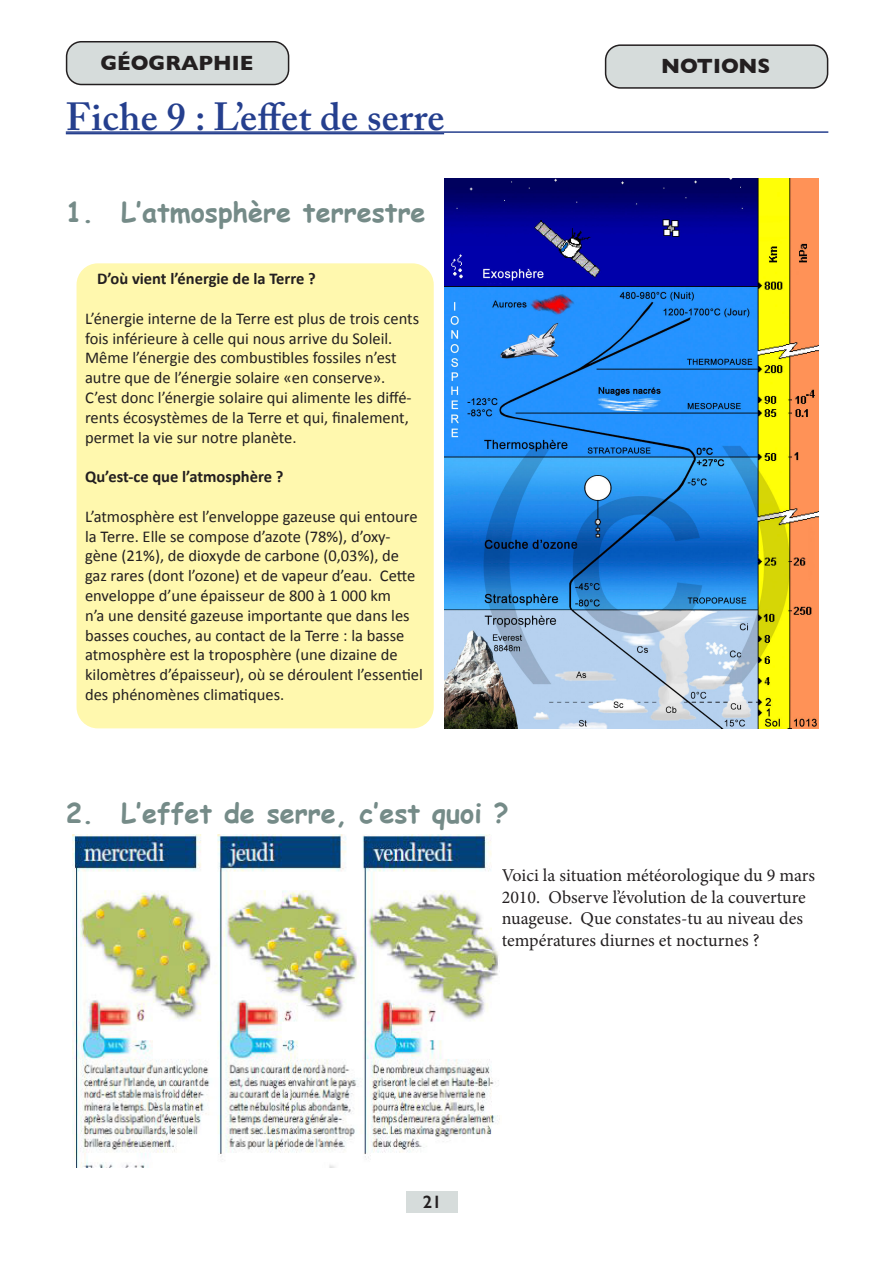
<style>
.page{position:relative;width:893px;height:1263px;background:#fff}
.page>*{position:absolute;margin:0;border:0;box-sizing:border-box;transform-origin:0 0}
.Titre-Fiche{font:600 39px "Adobe Caslon Pro";letter-spacing:.01em;color:#253f8e}
.t1{font:700 27px "Comic Sans MS";color:#758b88}
.t2{font:700 21px "Gill Sans";color:#231f20}
.t3{font:18px/21.6px "Minion Pro";color:#231f20}
.t4{font:600 18px "Gill Sans";color:#231f20}
.Document{font:16.5px/19.8px "Calibri";color:#231f20}
.Document-2{font:700 16.5px "Calibri";color:#231f20}
</style>
<div class="page">
<div style="left:67px;top:42px;width:222px;height:42px;background:#d6dcdb;border-radius:15px"></div>
<div style="left:66px;top:41px;width:223px;height:44px;border:2px solid #231f20;border-radius:15px"></div>
<div style="left:606px;top:45px;width:222px;height:43px;background:#d6dcdb;border-radius:15px"></div>
<div style="left:605px;top:44px;width:223px;height:45px;border:2px solid #231f20;border-radius:15px"></div>
<div style="left:406px;top:1191px;width:52px;height:21px;background:#d6dcdb"></div>
<hr style="left:66px;top:131px;width:762px;height:2px;background:#253f8e">
<hr style="left:66px;top:133px;width:378px;height:1px;background:#253f8e">
<div style="left:77px;top:263px;width:357px;height:465px;background:#fff8ae;border-radius:21px"></div>
<img style="left:445px;top:178px;width:374px;height:550px">
<img style="left:72px;top:834px;width:428px;height:334px">
<p class="t2" style="left:100px;top:46px;width:154px">GÉOGRAPHIE</p>
<p class="t2" style="left:661px;top:49px;width:111px">NOTIONS</p>
<p class="Titre-Fiche" style="left:66px;top:94px;width:380px">Fiche 9 : L’effet de serre</p>
<p class="t1" style="left:66px;top:193px;width:361px">1. L’atmosphère terrestre</p>
<p class="Document-2" style="left:97px;top:267px;width:220px">D’où vient l’énergie de la Terre ?</p>
<p class="Document" style="left:85px;top:308px;width:336px">L’énergie interne de la Terre est plus de trois cents fois inférieure à celle qui nous arrive du Soleil.<br>Même l’énergie des combustibles fossiles n’est autre que de l’énergie solaire «en conserve».</p>
<p class="Document" style="left:85px;top:387px;width:328px">C’est donc l’énergie solaire qui alimente les diffé&shy;rents écosystèmes de la Terre et qui, finalement, permet la vie sur notre planète.</p>
<p class="Document-2" style="left:85px;top:465px;width:200px">Qu’est-ce que l’atmosphère ?</p>
<p class="Document" style="left:85px;top:506px;width:339px">L’atmosphère est l’enveloppe gazeuse qui entoure la Terre. Elle se compose d’azote (78%), d’oxy&shy;gène (21%), de dioxyde de carbone (0,03%), de gaz rares (dont l’ozone) et de vapeur d’eau. Cette enveloppe d’une épaisseur de 800 à 1 000 km<br>n’a une densité gazeuse importante que dans les basses couches, au contact de la Terre : la basse atmosphère est la troposphère (une dizaine de kilomètres d’épaisseur), où se déroulent l’essentiel des phénomènes climatiques.</p>
<p class="t1" style="left:66px;top:793px;width:445px">2. L’effet de serre, c’est quoi ?</p>
<p class="t3" style="left:502px;top:865px;width:315px">Voici la situation météorologique du 9 mars 2010. Observe l’évolution de la couverture nuageuse. Que constates-tu au niveau des températures diurnes et nocturnes ?</p>
<p class="t4" style="left:423px;top:1191px;width:21px">21</p>
</div>
